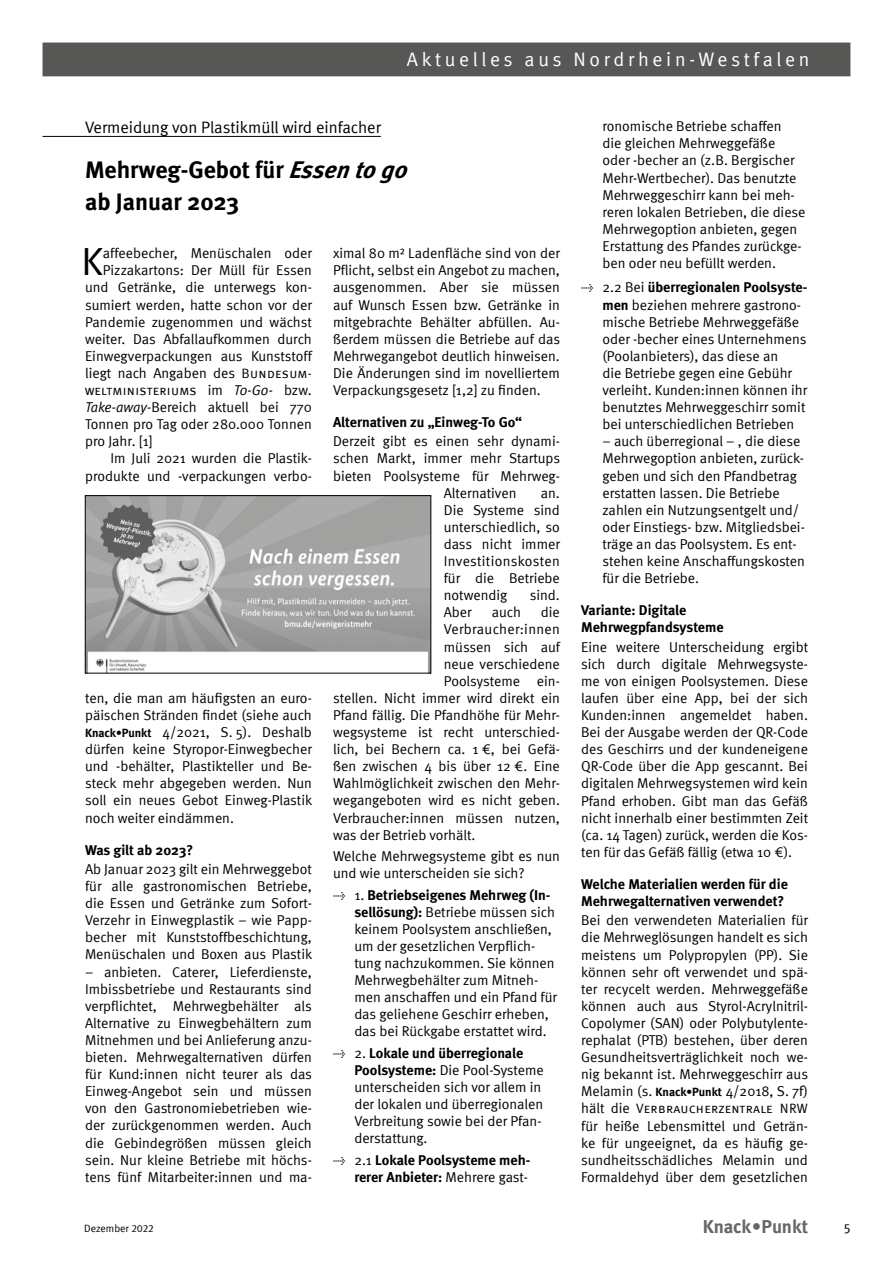
<style>
.page{position:relative;width:893px;height:1263px;background:#fff}
.page>*{position:absolute;margin:0;border:0;box-sizing:border-box;transform-origin:0 0}
.t1{font:39.15px "Meta Normal";color:#000}
.t2{font:700 24px/31.5px "Meta";color:#000}
.t3{font:19.5px "Meta Normal";letter-spacing:.19em;color:#fff}
.t4{font:700 18.75px "Meta";letter-spacing:-.005em;color:#000}
.t5{font:16.5px "Meta Normal";color:#000}
.t6{font:14.25px/17.1px "Meta Normal";color:#000;text-align:justify}
.t7{font:700 14.25px/17.1px "Meta";color:#000}
.t8{font:14.25px "Meta Normal";letter-spacing:.02em;color:#000}
.t9{font:13.5px "Meta Normal Caps";letter-spacing:.025em;color:#000}
.t10{font:13.5px "Meta Normal Expert";color:#000}
.t11{font:10.5px "Meta Normal";color:#000}
.s1{font-family:"Meta Pro";font-style:italic}
.s2{font-family:"Meta Normal Caps";font-size:13.5px}
.s3{font-family:"Meta Normal";font-size:14.25px}
.s4{font-family:"Meta Normal";font-style:italic;font-size:14.25px}
.s5{font-style:italic}
.s6{font-family:"Meta";font-weight:700;font-size:12px}
.s7{font-family:"Meta Normal Expert";font-weight:400}
.s8{font-family:"Meta Normal";font-weight:400}
.s9{font-family:"Meta";font-weight:700}
.s10{font-family:"Meta Normal Expert"}
</style>
<div class="page">
<div style="left:43px;top:43px;width:807px;height:33px;background:#575756"></div>
<hr style="left:43px;top:136px;width:338px;height:1px;background:#000">
<img style="left:87px;top:497px;width:342px;height:174px">
<div style="left:85px;top:495px;width:346px;height:178px;border:1px solid #000"></div>
<h3 class="t3" style="left:407px;top:48px;width:404px">Aktuelles aus Nordrhein-Westfalen</h3>
<p class="t5" style="left:85px;top:118px;width:297px">Vermeidung von Plastikmüll wird einfacher</p>
<h2 class="t2" style="left:85px;top:154px;width:328px">Mehrweg-Gebot für <span class="s1">Essen to go </span>ab Januar 2023</h2>
<h1 class="t1" style="left:82px;top:239px;width:23px">K</h1>
<p class="t6" style="left:333px;top:245px;width:228px">ximal 80 m² Ladenfläche sind von der Pflicht, selbst ein Angebot zu machen, ausgenommen. Aber sie müssen auf Wunsch Essen bzw. Getränke in mitgebrachte Behälter abfüllen. Au&shy;ßerdem müssen die Betriebe auf das Mehrwegangebot deutlich hinweisen.<br>Die Änderungen sind im novelliertem Verpackungsgesetz [1,2] zu finden.</p>
<p class="t7" style="left:333px;top:413px;width:190px">Alternativen zu „Einweg-To Go“</p>
<p class="t6" style="left:333px;top:433px;width:228px">Derzeit gibt es einen sehr dynami-</p>
<p class="t6" style="left:333px;top:450px;width:228px">schen Markt, immer mehr Startups</p>
<p class="t6" style="left:333px;top:467px;width:228px">bieten Poolsysteme für Mehrweg-</p>
<p class="t6" style="left:444px;top:484px;width:74px">Alternativen</p>
<p class="t6" style="left:85px;top:245px;width:228px;text-align:right">affeebecher, Menüschalen oder Pizzakartons: Der Müll für Essen und Getränke, die unterwegs kon&shy;sumiert werden, hatte schon vor der Pandemie zugenommen und wächst weiter. Das Abfallaufkommen durch Einwegverpackungen aus Kunststoff liegt nach Angaben des <span class="s2">Bundesum-</span></p>
<p class="t9" style="left:85px;top:383px;width:228px">weltministeriums <span class="s3">im</span> <span class="s4">To-Go-</span> <span class="s3">bzw.</span></p>
<p class="t6" style="left:85px;top:398px;width:228px"><span class="s5">Take-away-</span>Bereich aktuell bei 770<br>Tonnen pro Tag oder 280.000 Tonnen pro Jahr. [1]</p>
<p class="t6" style="left:85px;top:450px;width:228px;text-align:right">Im Juli 2021 wurden die Plastik&shy;produkte und -verpackungen verbo-</p>
<p class="t6" style="left:444px;top:484px;width:118px;text-indent:97px">an.<br>Die Systeme sind unterschiedlich, so dass nicht immer Investitionskosten für die Betriebe notwendig</p>
<p class="t6" style="left:530px;top:587px;width:31px">sind.</p>
<p class="t6" style="left:85px;top:689px;width:229px">ten, die man am häufigsten an euro&shy;päischen Stränden findet (siehe auch <span class="s6">Knack•Punkt</span> 4/2021, S. 5). Deshalb dürfen keine Styropor-Einwegbecher und -behälter, Plastikteller und Be&shy;steck mehr abgegeben werden. Nun soll ein neues Gebot Einweg-Plastik noch weiter eindämmen.</p>
<p class="t7" style="left:85px;top:841px;width:110px">Was gilt ab 2023?</p>
<p class="t6" style="left:85px;top:860px;width:229px">Ab Januar 2023 gilt ein Mehrweggebot für alle gastronomischen Betriebe, die Essen und Getränke zum Sofort-Verzehr in Einwegplastik – wie Papp&shy;becher mit Kunststoffbeschichtung, Menüschalen und Boxen aus Plastik</p>
<p class="t6" style="left:85px;top:963px;width:228px">– anbieten. Caterer, Lieferdienste, Imbissbetriebe und Restaurants sind verpflichtet, Mehrwegbehälter als Alternative zu Einwegbehältern zum Mitnehmen und bei Anlieferung anzu&shy;bieten. Mehrwegalternativen dürfen für Kund:innen nicht teurer als das Einweg-Angebot sein und müssen von den Gastronomiebetrieben wie&shy;der zurückgenommen werden. Auch die Gebindegrößen müssen gleich sein. Nur kleine Betriebe mit höchs&shy;tens fünf Mitarbeiter:innen und ma-</p>
<p class="t6" style="left:444px;top:604px;width:29px">Aber</p>
<p class="t6" style="left:492px;top:604px;width:31px">auch</p>
<p class="t6" style="left:541px;top:604px;width:20px">die</p>
<p class="t8" style="left:444px;top:621px;width:118px">Verbraucher:innen</p>
<p class="t6" style="left:444px;top:638px;width:118px">müssen sich auf</p>
<p class="t6" style="left:444px;top:655px;width:118px">neue verschiedene</p>
<p class="t6" style="left:444px;top:672px;width:118px">Poolsysteme ein-</p>
<p class="t6" style="left:333px;top:689px;width:228px">stellen. Nicht immer wird direkt ein</p>
<p class="t6" style="left:333px;top:706px;width:228px">Pfand fällig. Die Pfandhöhe für Mehr-</p>
<p class="t6" style="left:333px;top:723px;width:228px">wegsysteme ist recht unterschied-</p>
<p class="t6" style="left:333px;top:740px;width:228px">lich, bei Bechern ca. 1 €, bei Gefä-</p>
<p class="t6" style="left:333px;top:758px;width:228px">ßen zwischen 4 bis über 12 €. Eine</p>
<p class="t6" style="left:333px;top:775px;width:228px">Wahlmöglichkeit zwischen den Mehr-</p>
<p class="t6" style="left:333px;top:792px;width:228px">wegangeboten wird es nicht geben.</p>
<p class="t6" style="left:333px;top:809px;width:228px">Verbraucher:innen müssen nutzen,</p>
<p class="t6" style="left:333px;top:826px;width:144px">was der Betrieb vorhält.</p>
<p class="t6" style="left:333px;top:847px;width:228px">Welche Mehrwegsysteme gibt es nun und wie unterscheiden sie sich?</p>
<p class="t7" style="left:333px;top:886px;width:219px"><span class="s7">t</span> <span class="s8">1.</span> Betriebseigenes Mehrweg (In-</p>
<p class="t6" style="left:354px;top:903px;width:204px;text-align:left"><span class="s9">sellösung):</span> Betriebe müssen sich keinem Poolsystem anschließen, um der gesetzlichen Verpflich&shy;tung nachzukommen. Sie können<br>Mehrwegbehälter zum Mitneh&shy;men anschaffen und ein Pfand für das geliehene Geschirr erheben, das bei Rückgabe erstattet wird.</p>
<p class="t7" style="left:333px;top:1044px;width:192px"><span class="s7">t</span> <span class="s8">2.</span> Lokale und überregionale</p>
<p class="t6" style="left:354px;top:1061px;width:191px;text-align:left"><span class="s9">Poolsysteme:</span> Die Pool-Systeme unterscheiden sich vor allem in der lokalen und überregionalen<br>Verbreitung sowie bei der Pfan&shy;derstattung.</p>
<p class="t7" style="left:333px;top:1151px;width:199px;text-align:right"><span class="s7">t</span> <span class="s8">2.1</span> Lokale Poolsysteme meh&shy;rerer Anbieter: <span class="s8">Mehrere gast-</span></p>
<p class="t6" style="left:602px;top:118px;width:205px;text-align:left">ronomische Betriebe schaffen<br>die gleichen Mehrweggefäße oder -becher an (z.B. Bergischer<br>Mehr-Wertbecher). Das benutzte<br>Mehrweggeschirr kann bei meh&shy;reren lokalen Betrieben, die diese<br>Mehrwegoption anbieten, gegen<br>Erstattung des Pfandes zurückge&shy;ben oder neu befüllt werden.</p>
<p class="t7" style="left:581px;top:279px;width:228px"><span class="s7">t</span> <span class="s8">2.2 Bei</span> überregionalen Poolsyste-</p>
<p class="t6" style="left:602px;top:296px;width:206px;text-align:left"><span class="s9">men</span> beziehen mehrere gastrono&shy;mische Betriebe Mehrweggefäße oder -becher eines Unternehmens (Poolanbieters), das diese an<br>die Betriebe gegen eine Gebühr verleiht. Kunden:innen können ihr benutztes Mehrweggeschirr somit bei unterschiedlichen Betrieben</p>
<p class="t6" style="left:602px;top:433px;width:204px;text-align:left">– auch überregional – , die diese<br>Mehrwegoption anbieten, zurück&shy;geben und sich den Pfandbetrag erstatten lassen. Die Betriebe zahlen ein Nutzungsentgelt und/ oder Einstiegs- bzw. Mitgliedsbei&shy;träge an das Poolsystem. Es ent&shy;stehen keine Anschaffungskosten für die Betriebe.</p>
<p class="t7" style="left:581px;top:601px;width:144px">Variante: Digitale<br>Mehrwegpfandsysteme</p>
<p class="t6" style="left:581px;top:638px;width:228px">Eine weitere Unterscheidung ergibt sich durch digitale Mehrwegsyste&shy;me von einigen Poolsystemen. Diese laufen über eine App, bei der sich Kunden:innen angemeldet haben.<br>Bei der Ausgabe werden der QR-Code des Geschirrs und der kundeneigene QR-Code über die App gescannt. Bei digitalen Mehrwegsystemen wird kein Pfand erhoben. Gibt man das Gefäß nicht innerhalb einer bestimmten Zeit (ca. 14 Tagen) zurück, werden die Kos&shy;ten für das Gefäß fällig (etwa 10 €).</p>
<p class="t7" style="left:581px;top:875px;width:208px">Welche Materialien werden für die<br>Mehrwegalternativen verwendet?</p>
<p class="t6" style="left:581px;top:912px;width:228px">Bei den verwendeten Materialien für die Mehrweglösungen handelt es sich meistens um Polypropylen (PP). Sie können sehr oft verwendet und spä&shy;ter recycelt werden. Mehrweggefäße können auch aus Styrol-Acrylnitril-Copolymer (SAN) oder Polybutylente&shy;rephalat (PTB) bestehen, über deren Gesundheitsverträglichkeit noch we&shy;nig bekannt ist. Mehrweggeschirr aus Melamin (s. <span class="s6">Knack•Punkt</span> 4/2018, S. 7f)</p>
<p class="t9" style="left:581px;top:1101px;width:228px"><span class="s3">hält die</span> Verbraucherzentrale NRW</p>
<p class="t6" style="left:581px;top:1117px;width:228px">für heiße Lebensmittel und Geträn&shy;ke für ungeeignet, da es häufig ge&shy;sundheitsschädliches Melamin und Formaldehyd über dem gesetzlichen</p>
<p class="t11" style="left:84px;top:1223px;width:71px">Dezember <span class="s10">2022</span></p>
<h3 class="t4" style="left:703px;top:1215px;width:107px">Knack • Punkt</h3>
<p class="t10" style="left:844px;top:1221px;width:8px">5</p>
</div>
